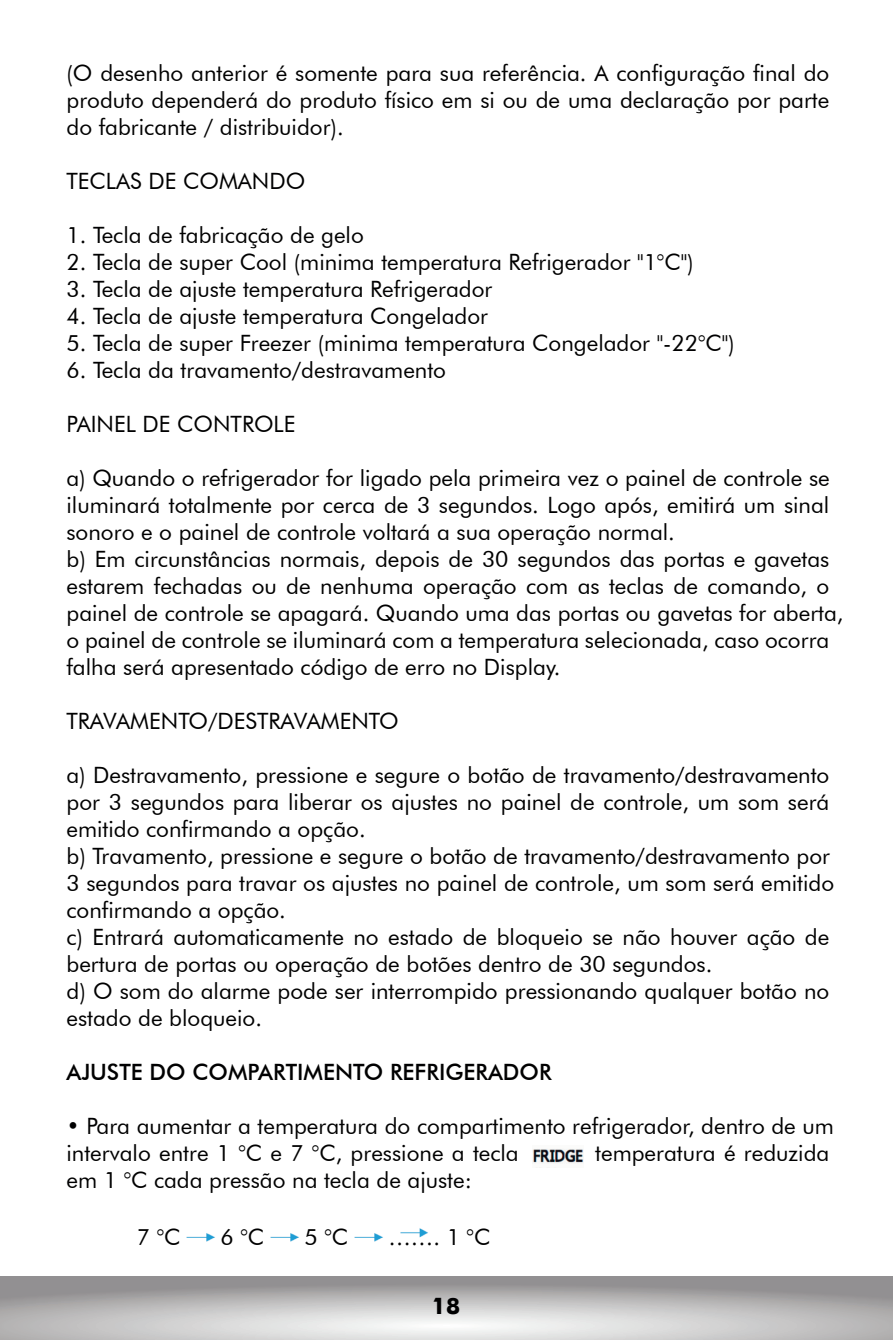
<style>
.page{position:relative;width:893px;height:1340px;background:#fff}
.page>*{position:absolute;margin:0;border:0;box-sizing:border-box;transform-origin:0 0}
.t1{font:22.5px/27px "Futura BT";color:#000001}
.t2{font:500 22.5px "Futura BT";color:#000001}
.t3{font:700 22.5px "Futura";color:#000001}
.s1{color:#fff}
</style>
<div class="page">
<svg style="left:0;top:1276px;width:893px;height:63px;background:#bab9ba"></svg>
<img style="left:532px;top:1149px;width:52px;height:15px">
<img style="left:186px;top:1233px;width:29px;height:9px">
<img style="left:270px;top:1233px;width:29px;height:9px">
<img style="left:354px;top:1233px;width:29px;height:9px">
<img style="left:400px;top:1228px;width:28px;height:10px">
<p class="t1" style="left:66px;top:59px;width:764px;text-align:justify">(O desenho anterior é somente para sua referência. A configuração final do produto dependerá do produto físico em si ou de uma declaração por parte do fabricante / distribuidor).</p>
<p class="t1" style="left:66px;top:167px;width:240px">TECLAS DE COMANDO</p>
<p class="t1" style="left:66px;top:221px;width:299px">1. Tecla de fabricação de gelo</p>
<p class="t1" style="left:66px;top:248px;width:629px">2. Tecla de super Cool (minima temperatura Refrigerador "1°C")</p>
<p class="t1" style="left:66px;top:275px;width:427px">3. Tecla de ajuste temperatura Refrigerador</p>
<p class="t1" style="left:66px;top:302px;width:423px">4. Tecla de ajuste temperatura Congelador</p>
<p class="t1" style="left:66px;top:329px;width:670px">5. Tecla de super Freezer (minima temperatura Congelador "-22°C")</p>
<p class="t1" style="left:66px;top:356px;width:381px">6. Tecla da travamento/destravamento</p>
<p class="t1" style="left:66px;top:410px;width:231px">PAINEL DE CONTROLE</p>
<p class="t1" style="left:66px;top:464px;width:778px">a) Quando o refrigerador for ligado pela primeira vez o painel de controle se iluminará totalmente por cerca de 3 segundos. Logo após, emitirá um sinal sonoro e o painel de controle voltará a sua operação normal.<br>b) Em circunstâncias normais, depois de 30 segundos das portas e gavetas estarem fechadas ou de nenhuma operação com as teclas de comando, o painel de controle se apagará. Quando uma das portas ou gavetas for aberta, o painel de controle se iluminará com a temperatura selecionada, caso ocorra falha será apresentado código de erro no Display.</p>
<p class="t1" style="left:66px;top:707px;width:334px">TRAVAMENTO/DESTRAVAMENTO</p>
<p class="t1" style="left:66px;top:761px;width:769px">a) Destravamento, pressione e segure o botão de travamento/destravamento por 3 segundos para liberar os ajustes no painel de controle, um som será emitido confirmando a opção.<br>b) Travamento, pressione e segure o botão de travamento/destravamento por 3 segundos para travar os ajustes no painel de controle, um som será emitido confirmando a opção.<br>c) Entrará automaticamente no estado de bloqueio se não houver ação de bertura de portas ou operação de botões dentro de 30 segundos.<br>d) O som do alarme pode ser interrompido pressionando qualquer botão no estado de bloqueio.</p>
<p class="t2" style="left:66px;top:1058px;width:487px">AJUSTE DO COMPARTIMENTO REFRIGERADOR</p>
<p class="t1" style="left:66px;top:1112px;width:769px">• Para aumentar a temperatura do compartimento refrigerador, dentro de um intervalo entre 1 °C e 7 °C, pressione a tecla <span class="s1">xxxxxxx</span>temperatura é reduzida em 1 °C cada pressão na tecla de ajuste:</p>
<p class="t1" style="left:137px;top:1222px;width:355px">7 °C <span class="s1">-&gt;</span> 6 °C <span class="s1">-&gt;</span> 5 °C <span class="s1">-&gt;</span> ……. 1 °C</p>
<p class="t3" style="left:432px;top:1288px;width:30px">18</p>
</div>
